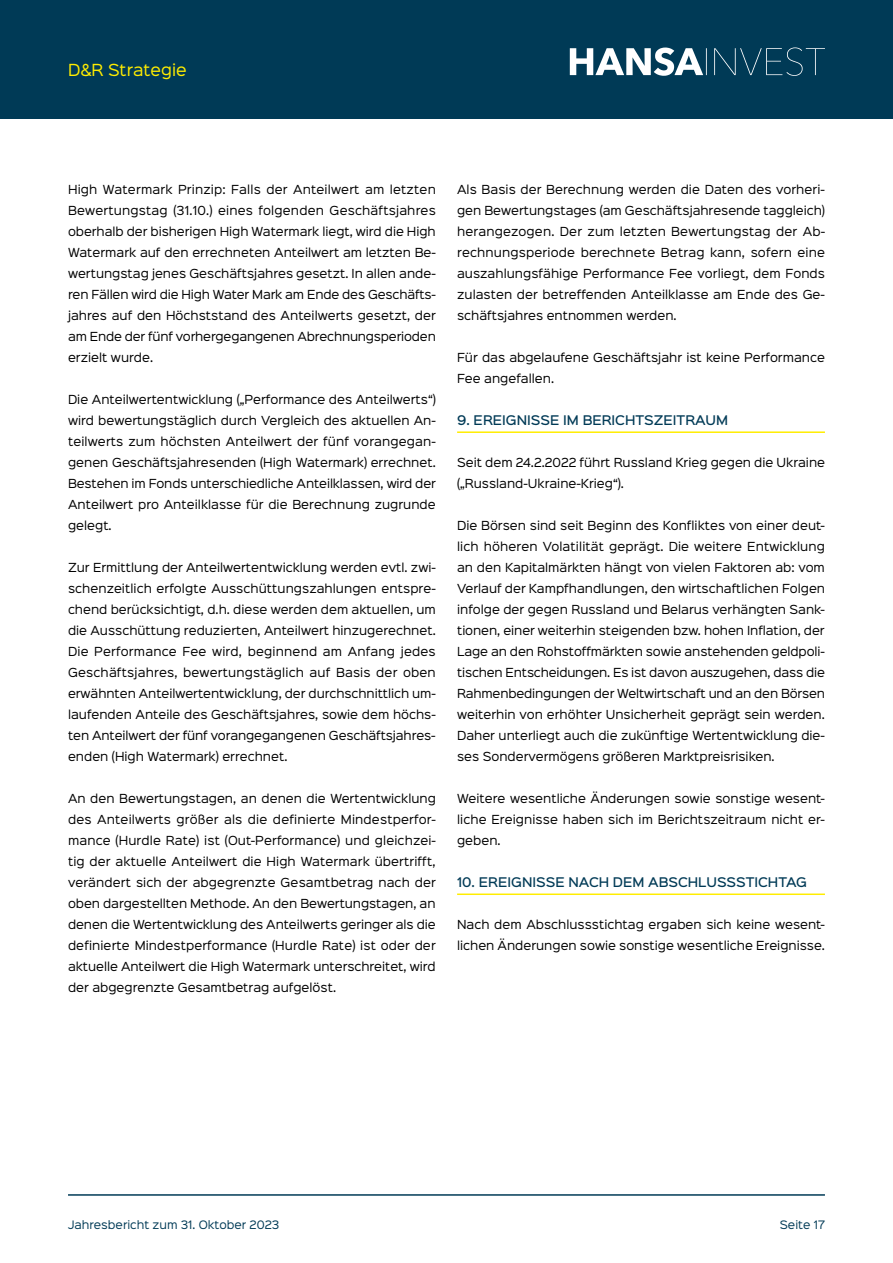
<style>
.page{position:relative;width:893px;height:1263px;background:#fff}
.page>*{position:absolute;margin:0;border:0;box-sizing:border-box;transform-origin:0 0}
.t1{font:15px "Sinkin Sans 400";color:#ffed00}
.t2{font:500 12px "Sinkin Sans 500";color:#003a56}
.t3{font:11.25px/21px "Sinkin Sans 400";color:#000;text-align:justify}
.t4{font:10.5px "Sinkin Sans 400";color:#003a56}
</style>
<div class="page">
<div style="left:0;top:0;width:893px;height:119px;background:#003a56"></div>
<svg style="left:570px;top:47px;width:255px;height:29px"></svg>
<hr style="left:68px;top:1194px;width:757px;height:2px;background:#003a56">
<hr style="left:457px;top:431px;width:368px;height:2px;background:#ffed00">
<hr style="left:457px;top:893px;width:368px;height:2px;background:#ffed00">
<h1 class="t1" style="left:68px;top:57px;width:120px">D&amp;R Strategie</h1>
<p class="t3" style="left:68px;top:178px;width:370px">High Watermark Prinzip: Falls der Anteilwert am letzten Bewertungstag (31.10.) eines folgenden Geschäftsjahres oberhalb der bisherigen High Watermark liegt, wird die High Watermark auf den errechneten Anteilwert am letzten Be&shy;wertungstag jenes Geschäftsjahres gesetzt. In allen ande&shy;ren Fällen wird die High Water Mark am Ende des Geschäfts&shy;jahres auf den Höchststand des Anteilwerts gesetzt, der am Ende der fünf vorhergegangenen Abrechnungsperioden erzielt wurde.</p>
<p class="t3" style="left:68px;top:388px;width:369px">Die Anteilwertentwicklung („Performance des Anteilwerts“) wird bewertungstäglich durch Vergleich des aktuellen An&shy;teilwerts zum höchsten Anteilwert der fünf vorangegan&shy;genen Geschäftsjahresenden (High Watermark) errechnet.<br>Bestehen im Fonds unterschiedliche Anteilklassen, wird der Anteilwert pro Anteilklasse für die Berechnung zugrunde gelegt.</p>
<p class="t3" style="left:68px;top:556px;width:369px">Zur Ermittlung der Anteilwertentwicklung werden evtl. zwi&shy;schenzeitlich erfolgte Ausschüttungszahlungen entspre&shy;chend berücksichtigt, d.h. diese werden dem aktuellen, um die Ausschüttung reduzierten, Anteilwert hinzugerechnet.<br>Die Performance Fee wird, beginnend am Anfang jedes Geschäftsjahres, bewertungstäglich auf Basis der oben erwähnten Anteilwertentwicklung, der durchschnittlich um&shy;laufenden Anteile des Geschäftsjahres, sowie dem höchs&shy;ten Anteilwert der fünf vorangegangenen Geschäftsjahres&shy;enden (High Watermark) errechnet.</p>
<p class="t3" style="left:68px;top:787px;width:369px">An den Bewertungstagen, an denen die Wertentwicklung des Anteilwerts größer als die definierte Mindestperfor&shy;mance (Hurdle Rate) ist (Out-Performance) und gleichzei&shy;tig der aktuelle Anteilwert die High Watermark übertrifft, verändert sich der abgegrenzte Gesamtbetrag nach der oben dargestellten Methode. An den Bewertungstagen, an denen die Wertentwicklung des Anteilwerts geringer als die definierte Mindestperformance (Hurdle Rate) ist oder der aktuelle Anteilwert die High Watermark unterschreitet, wird der abgegrenzte Gesamtbetrag aufgelöst.</p>
<p class="t3" style="left:457px;top:178px;width:369px">Als Basis der Berechnung werden die Daten des vorheri&shy;gen Bewertungstages (am Geschäftsjahresende taggleich) herangezogen. Der zum letzten Bewertungstag der Ab&shy;rechnungsperiode berechnete Betrag kann, sofern eine auszahlungsfähige Performance Fee vorliegt, dem Fonds zulasten der betreffenden Anteilklasse am Ende des Ge&shy;schäftsjahres entnommen werden.</p>
<p class="t3" style="left:457px;top:346px;width:369px">Für das abgelaufene Geschäftsjahr ist keine Performance<br>Fee angefallen.</p>
<p class="t2" style="left:457px;top:410px;width:272px">9. EREIGNISSE IM BERICHTSZEITRAUM</p>
<p class="t3" style="left:457px;top:451px;width:370px">Seit dem 24.2.2022 führt Russland Krieg gegen die Ukraine („Russland-Ukraine-Krieg“).</p>
<p class="t3" style="left:457px;top:514px;width:369px">Die Börsen sind seit Beginn des Konfliktes von einer deut&shy;lich höheren Volatilität geprägt. Die weitere Entwicklung an den Kapitalmärkten hängt von vielen Faktoren ab: vom Verlauf der Kampfhandlungen, den wirtschaftlichen Folgen infolge der gegen Russland und Belarus verhängten Sank&shy;tionen, einer weiterhin steigenden bzw. hohen Inflation, der Lage an den Rohstoffmärkten sowie anstehenden geldpoli&shy;tischen Entscheidungen. Es ist davon auszugehen, dass die Rahmenbedingungen der Weltwirtschaft und an den Börsen weiterhin von erhöhter Unsicherheit geprägt sein werden.<br>Daher unterliegt auch die zukünftige Wertentwicklung die&shy;ses Sondervermögens größeren Marktpreisrisiken.</p>
<p class="t3" style="left:457px;top:787px;width:369px">Weitere wesentliche Änderungen sowie sonstige wesent&shy;liche Ereignisse haben sich im Berichtszeitraum nicht er&shy;geben.</p>
<p class="t2" style="left:457px;top:872px;width:352px">10. EREIGNISSE NACH DEM ABSCHLUSSSTICHTAG</p>
<p class="t3" style="left:457px;top:913px;width:369px">Nach dem Abschlussstichtag ergaben sich keine wesent&shy;lichen Änderungen sowie sonstige wesentliche Ereignisse.</p>
<p class="t4" style="left:68px;top:1216px;width:213px">Jahresbericht zum 31. Oktober 2023</p>
<p class="t4" style="left:780px;top:1216px;width:47px">Seite 17</p>
</div>
